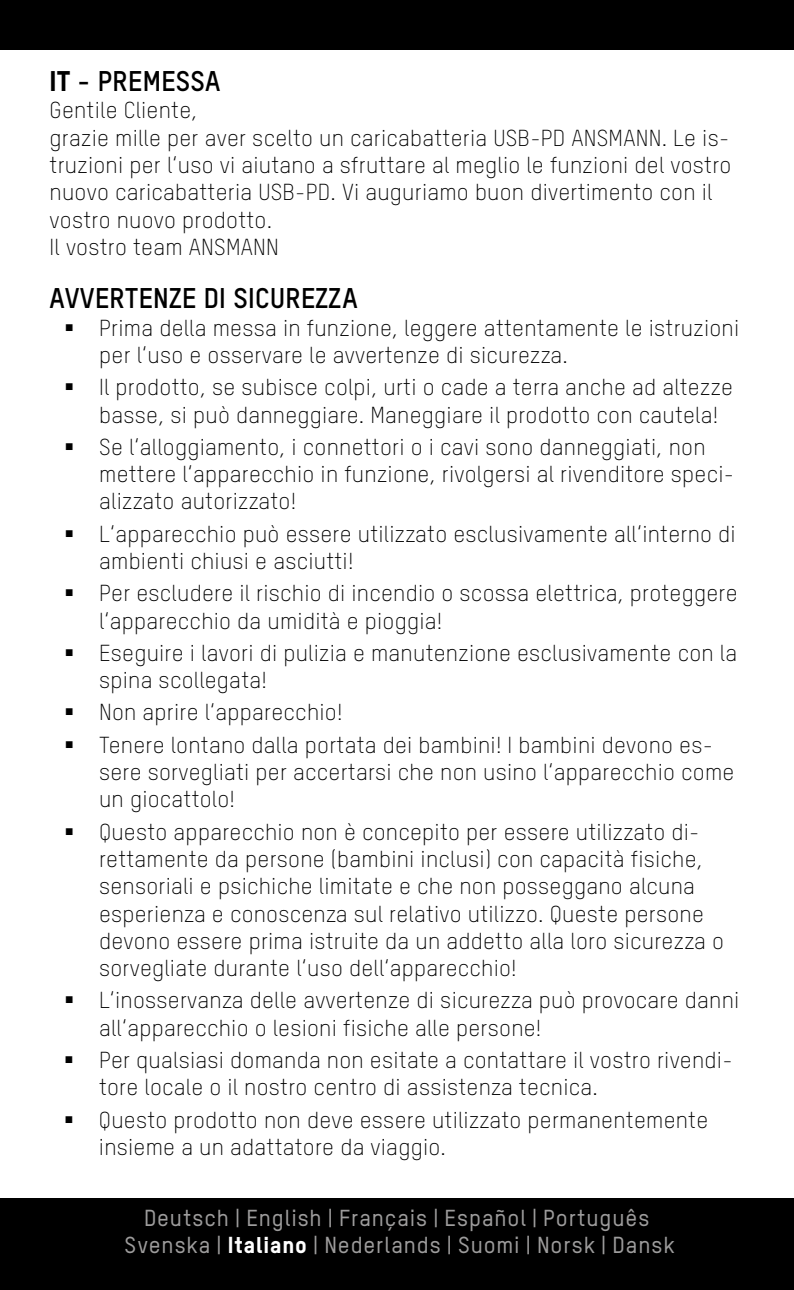
<style>
.page{position:relative;width:794px;height:1290px;background:#fff}
.page>*{position:absolute;margin:0;border:0;box-sizing:border-box;transform-origin:0 0}
.t1{font:700 28px "TSTARPRO";letter-spacing:.01em;color:#000}
.t2{font:300 22.75px/27.3px "TSTARPRO";letter-spacing:.01em;color:#000}
.t3{font:500 22.75px/27.3px "TSTARPRO";letter-spacing:.04em;color:#9d9c9c;text-align:center}
.s1{font-weight:800}
.s2{font-weight:800;color:#fff}
</style>
<div class="page">
<div style="left:0;top:0;width:794px;height:50px;background:#000"></div>
<div style="left:0;top:1198px;width:794px;height:92px;background:#000"></div>
<p class="t1" style="left:50px;top:65px;width:172px"><span class="s1">IT</span> - PREMESSA</p>
<p class="t2" style="left:50px;top:97px;width:683px">Gentile Cliente,<br>grazie mille per aver scelto un caricabatteria USB-PD ANSMANN. Le is&shy;truzioni per l‘uso vi aiutano a sfruttare al meglio le funzioni del vostro nuovo caricabatteria USB-PD. Vi auguriamo buon divertimento con il vostro nuovo prodotto.<br>Il vostro team ANSMANN</p>
<p class="t1" style="left:50px;top:282px;width:310px">AVVERTENZE DI SICUREZZA</p>
<p class="t2" style="left:99px;top:314px;width:641px">Prima della messa in funzione, leggere attentamente le istruzioni per l‘uso e osservare le avvertenze di sicurezza.</p>
<p class="t2" style="left:99px;top:373px;width:635px">Il prodotto, se subisce colpi, urti o cade a terra anche ad altezze basse, si può danneggiare. Maneggiare il prodotto con cautela!</p>
<p class="t2" style="left:99px;top:433px;width:636px">Se l‘alloggiamento, i connettori o i cavi sono danneggiati, non mettere l‘apparecchio in funzione, rivolgersi al rivenditore speci&shy;alizzato autorizzato!</p>
<p class="t2" style="left:99px;top:520px;width:638px">L‘apparecchio può essere utilizzato esclusivamente all‘interno di ambienti chiusi e asciutti!</p>
<p class="t2" style="left:99px;top:579px;width:640px">Per escludere il rischio di incendio o scossa elettrica, proteggere l‘apparecchio da umidità e pioggia!</p>
<p class="t2" style="left:99px;top:639px;width:639px">Eseguire i lavori di pulizia e manutenzione esclusivamente con la spina scollegata!</p>
<p class="t2" style="left:99px;top:696px;width:615px;line-height:32.2px">Non aprire l‘apparecchio!<br>Tenere lontano dalla portata dei bambini! I bambini devono es-</p>
<p class="t2" style="left:99px;top:758px;width:637px">sere sorvegliati per accertarsi che non usino l‘apparecchio come un giocattolo!</p>
<p class="t2" style="left:99px;top:818px;width:626px">Questo apparecchio non è concepito per essere utilizzato di&shy;rettamente da persone (bambini inclusi) con capacità fisiche, sensoriali e psichiche limitate e che non posseggano alcuna esperienza e conoscenza sul relativo utilizzo. Queste persone devono essere prima istruite da un addetto alla loro sicurezza o sorvegliate durante l‘uso dell‘apparecchio!</p>
<p class="t2" style="left:99px;top:986px;width:642px">L‘inosservanza delle avvertenze di sicurezza può provocare danni all‘apparecchio o lesioni fisiche alle persone!</p>
<p class="t2" style="left:99px;top:1046px;width:635px">Per qualsiasi domanda non esitate a contattare il vostro rivendi&shy;tore locale o il nostro centro di assistenza tecnica.</p>
<p class="t2" style="left:99px;top:1105px;width:611px">Questo prodotto non deve essere utilizzato permanentemente insieme a un adattatore da viaggio.</p>
<p class="t3" style="left:125px;top:1206px;width:552px">Deutsch | English | Français | Español | Português<br>Svenska | <span class="s2">Italiano</span> | Nederlands | Suomi | Norsk | Dansk</p>
</div>
